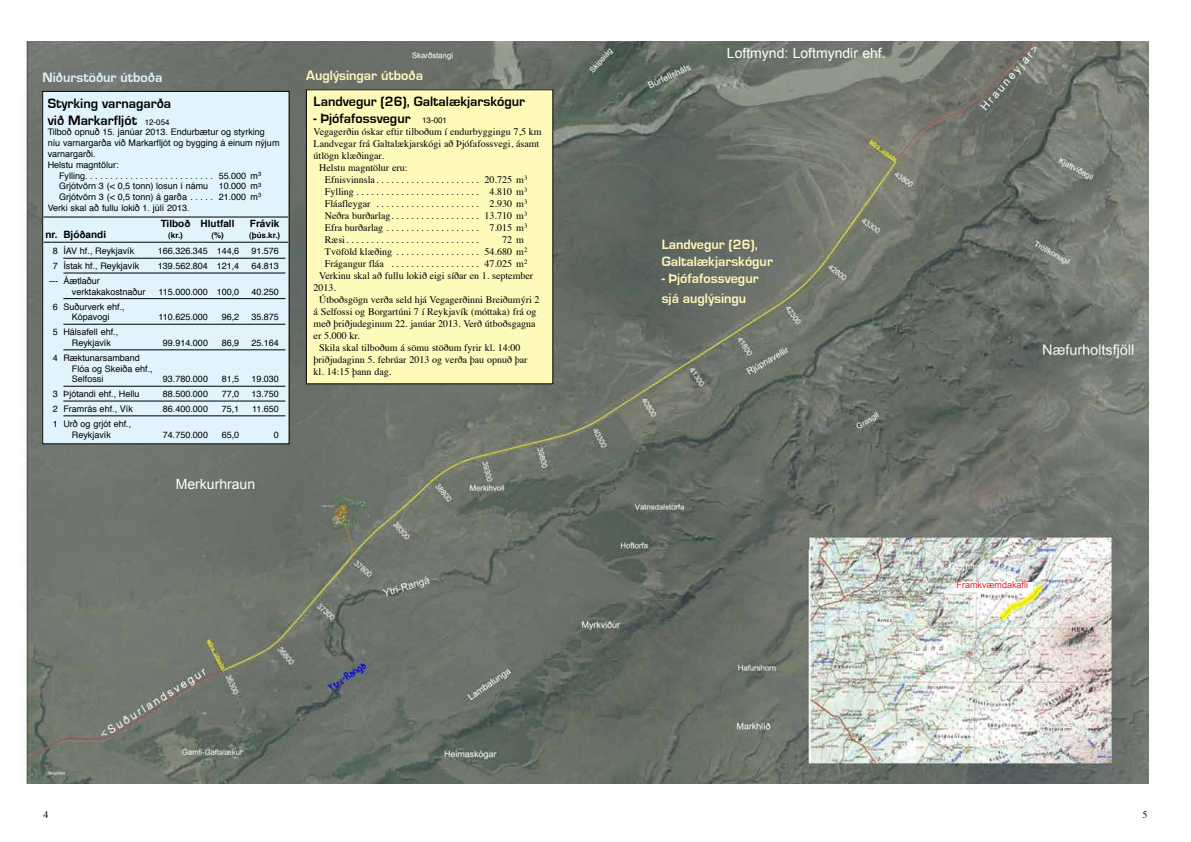
<style>
.page{position:relative;width:1191px;height:842px;background:#fff}
.page>*{position:absolute;margin:0;border:0;box-sizing:border-box;transform-origin:0 0}
.t1{font:700 14px/16.8px "Eurostile";color:#000}
.t2{font:700 14px/16.8px "Eurostile";color:#fff9ba}
.t3{font:14px "Arial";color:#fff}
.t4{font:700 14px "Eurostile";color:#e1f4fd}
.t5{font:10px "Times";color:#000}
.t6{font:700 10px "Helvetica";color:#000}
.t7{font:9px/10.8px "Helvetica";color:#000}
.t8{font:9px "Arial";color:#ed1d24}
.t9{font:700 8px "Helvetica";color:#000}
.s1{font-family:"Helvetica";font-weight:400;font-size:8px}
</style>
<div class="page">
<img style="left:26px;top:42px;width:1122px;height:741px">
<div style="left:306px;top:90px;width:247px;height:294px;background:#fff9ba"></div>
<div style="left:43px;top:91px;width:246px;height:353px;background:#e1f4fd"></div>
<hr style="left:44px;top:217px;width:244px;height:1px;background:#000">
<hr style="left:44px;top:242px;width:244px;height:1px;background:#000">
<hr style="left:63px;top:258px;width:222px;height:1px;background:#000">
<hr style="left:63px;top:273px;width:222px;height:1px;background:#000">
<hr style="left:63px;top:298px;width:222px;height:1px;background:#000">
<hr style="left:63px;top:324px;width:222px;height:1px;background:#000">
<hr style="left:63px;top:350px;width:222px;height:1px;background:#000">
<hr style="left:63px;top:386px;width:222px;height:1px;background:#000">
<hr style="left:63px;top:401px;width:222px;height:1px;background:#000">
<hr style="left:63px;top:416px;width:222px;height:1px;background:#000">
<div style="left:956px;top:582px;width:77px;height:10px;background:#fff"></div>
<h1 class="t4" style="left:43px;top:69px;width:121px">Niðurstöður útboða</h1>
<h1 class="t1" style="left:48px;top:95px;width:125px">Styrking varnagarða við Markarfljót <span class="s1">12-054</span></h1>
<p class="t7" style="left:48px;top:127px;width:219px">Tilboð opnuð 15. janúar 2013. Endurbætur og styrking</p>
<p class="t7" style="left:48px;top:138px;width:233px">níu varnargarða við Markarfljót og bygging á einum nýjum</p>
<p class="t7" style="left:48px;top:149px;width:50px">varnargarði.</p>
<p class="t7" style="left:48px;top:160px;width:72px">Helstu magntölur:</p>
<p class="t7" style="left:59px;top:170px;width:30px">Fylling .........................</p>
<p class="t7" style="left:59px;top:170px;width:204px;text-align:justify;text-indent:160px">55.000 m<sup>3<br></sup>Grjótvörn 3 (&lt; 0,5 tonn) losun í námu 10.000 m<sup>3<br></sup>Grjótvörn 3 (&lt; 0,5 tonn) á garða .....</p>
<p class="t7" style="left:219px;top:192px;width:44px">21.000 m<sup>3</sup></p>
<p class="t7" style="left:48px;top:203px;width:143px">Verki skal að fullu lokið 1. júlí 2013.</p>
<p class="t6" style="left:161px;top:215px;width:75px">Tilboð Hlutfall</p>
<p class="t6" style="left:250px;top:215px;width:31px">Frávik</p>
<p class="t6" style="left:45px;top:226px;width:62px">nr. Bjóðandi</p>
<p class="t9" style="left:168px;top:229px;width:16px">(kr.)</p>
<p class="t9" style="left:211px;top:229px;width:14px">(%)</p>
<p class="t9" style="left:249px;top:229px;width:33px">(þús.kr.)</p>
<p class="t7" style="left:53px;top:246px;width:83px">8 ÍAV hf., Reykjavík</p>
<p class="t7" style="left:158px;top:246px;width:83px">166.326.345 144,6</p>
<p class="t7" style="left:251px;top:246px;width:29px">91.576</p>
<p class="t7" style="left:53px;top:261px;width:88px">7 Ístak hf., Reykjavík</p>
<p class="t7" style="left:158px;top:261px;width:83px">139.562.804 121,4</p>
<p class="t7" style="left:251px;top:261px;width:29px">64.813</p>
<p class="t7" style="left:72px;top:276px;width:75px;text-indent:-23px">--- Áætlaður verktakakostnaður</p>
<p class="t7" style="left:159px;top:286px;width:82px">115.000.000 100,0</p>
<p class="t7" style="left:251px;top:286px;width:29px">40.250</p>
<p class="t7" style="left:53px;top:301px;width:73px;text-align:center">6 Suðurverk ehf.,<br>Kópavogi</p>
<p class="t7" style="left:159px;top:312px;width:51px">110.625.000</p>
<p class="t7" style="left:222px;top:312px;width:19px">96,2</p>
<p class="t7" style="left:251px;top:312px;width:29px">35.875</p>
<p class="t7" style="left:72px;top:327px;width:48px;text-indent:-19px">5 Hálsafell ehf.,<br>Reykjavík</p>
<p class="t7" style="left:163px;top:338px;width:47px">99.914.000</p>
<p class="t7" style="left:222px;top:338px;width:19px">86,9</p>
<p class="t7" style="left:251px;top:338px;width:29px">25.164</p>
<p class="t7" style="left:72px;top:352px;width:82px;text-indent:-19px">4 Ræktunarsamband<br>Flóa og Skeiða ehf.,<br>Selfossi</p>
<p class="t7" style="left:163px;top:374px;width:47px">93.780.000</p>
<p class="t7" style="left:222px;top:374px;width:19px">81,5</p>
<p class="t7" style="left:251px;top:374px;width:29px">19.030</p>
<p class="t7" style="left:53px;top:389px;width:88px">3 Þjótandi ehf., Hellu</p>
<p class="t7" style="left:163px;top:389px;width:47px">88.500.000</p>
<p class="t7" style="left:222px;top:389px;width:19px">77,0</p>
<p class="t7" style="left:251px;top:389px;width:29px">13.750</p>
<p class="t7" style="left:53px;top:404px;width:82px">2 Framrás ehf., Vík</p>
<p class="t7" style="left:163px;top:404px;width:47px">86.400.000</p>
<p class="t7" style="left:222px;top:404px;width:19px">75,1</p>
<p class="t7" style="left:252px;top:404px;width:28px">11.650</p>
<p class="t7" style="left:53px;top:418px;width:80px;text-align:center">1 Urð og grjót ehf.,<br>Reykjavík</p>
<p class="t7" style="left:163px;top:429px;width:47px">74.750.000</p>
<p class="t7" style="left:222px;top:429px;width:19px">65,0</p>
<p class="t7" style="left:274px;top:429px;width:7px">0</p>
<h1 class="t3" style="left:176px;top:475px;width:81px">Merkurhraun</h1>
<h1 class="t2" style="left:306px;top:67px;width:118px">Auglýsingar útboða</h1>
<h1 class="t1" style="left:314px;top:94px;width:213px">Landvegur (26), Galtalækjarskógur</h1>
<h1 class="t1" style="left:314px;top:110px;width:135px">- Þjófafossvegur <span class="s1">13-001</span></h1>
<p class="t5" style="left:314px;top:122px;width:229px">Vegagerðin óskar eftir tilboðum í endurbyggingu 7,5 km</p>
<p class="t5" style="left:314px;top:134px;width:227px">Landvegar frá Galtalækjarskógi að Þjófafossvegi, ásamt</p>
<p class="t5" style="left:314px;top:146px;width:72px">útlögn klæðingar.</p>
<p class="t5" style="left:319px;top:158px;width:90px">Helstu magntölur eru:</p>
<p class="t5" style="left:325px;top:170px;width:55px">Efnisvinnsla ....................</p>
<p class="t5" style="left:484px;top:170px;width:44px">20.725 m<sup>3</sup></p>
<p class="t5" style="left:325px;top:182px;width:35px">Fylling ........................</p>
<p class="t5" style="left:489px;top:182px;width:39px">4.810 m<sup>3</sup></p>
<p class="t5" style="left:325px;top:194px;width:52px">Fláafleygar .....................</p>
<p class="t5" style="left:489px;top:194px;width:39px">2.930 m<sup>3</sup></p>
<p class="t5" style="left:325px;top:206px;width:70px">Neðra burðarlag .................</p>
<p class="t5" style="left:484px;top:206px;width:44px">13.710 m<sup>3</sup></p>
<p class="t5" style="left:325px;top:218px;width:65px">Efra burðarlag ..................</p>
<p class="t5" style="left:489px;top:218px;width:39px">7.015 m<sup>3</sup></p>
<p class="t5" style="left:325px;top:230px;width:25px">Ræsi ..........................</p>
<p class="t5" style="left:502px;top:230px;width:23px">72 m</p>
<p class="t5" style="left:325px;top:242px;width:71px">Tvöföld klæðing .................</p>
<p class="t5" style="left:484px;top:242px;width:44px">54.680 m<sup>2</sup></p>
<p class="t5" style="left:325px;top:254px;width:66px">Frágangur fláa ..................</p>
<p class="t5" style="left:484px;top:254px;width:44px">47.025 m<sup>2</sup></p>
<p class="t5" style="left:319px;top:266px;width:215px">Verkinu skal að fullu lokið eigi síðar en 1. september</p>
<p class="t5" style="left:314px;top:278px;width:24px">2013.</p>
<p class="t5" style="left:319px;top:290px;width:222px">Útboðsgögn verða seld hjá Vegagerðinni Breiðumýri 2</p>
<p class="t5" style="left:314px;top:302px;width:224px">á Selfossi og Borgartúni 7 í Reykjavík (móttaka) frá og</p>
<p class="t5" style="left:314px;top:314px;width:223px">með þriðjudeginum 22. janúar 2013. Verð útboðsgagna</p>
<p class="t5" style="left:314px;top:326px;width:48px">er 5.000 kr.</p>
<p class="t5" style="left:319px;top:338px;width:203px">Skila skal tilboðum á sömu stöðum fyrir kl. 14:00</p>
<p class="t5" style="left:314px;top:350px;width:215px">þriðjudaginn 5. febrúar 2013 og verða þau opnuð þar</p>
<p class="t5" style="left:314px;top:362px;width:79px">kl. 14:15 þann dag.</p>
<h1 class="t3" style="left:727px;top:44px;width:160px">Loftmynd: Loftmyndir ehf.</h1>
<h1 class="t2" style="left:661px;top:237px;width:113px">Landvegur (26),<br>Galtalækjarskógur</h1>
<h1 class="t2" style="left:661px;top:269px;width:98px;line-height:19.6px">- Þjófafossvegur sjá auglýsingu</h1>
<p class="t8" style="left:956px;top:579px;width:73px">Framkvæmdakafli</p>
<p class="t5" style="left:44px;top:805px;width:6px">4</p>
<p class="t5" style="left:1142px;top:805px;width:6px">5</p>
</div>
